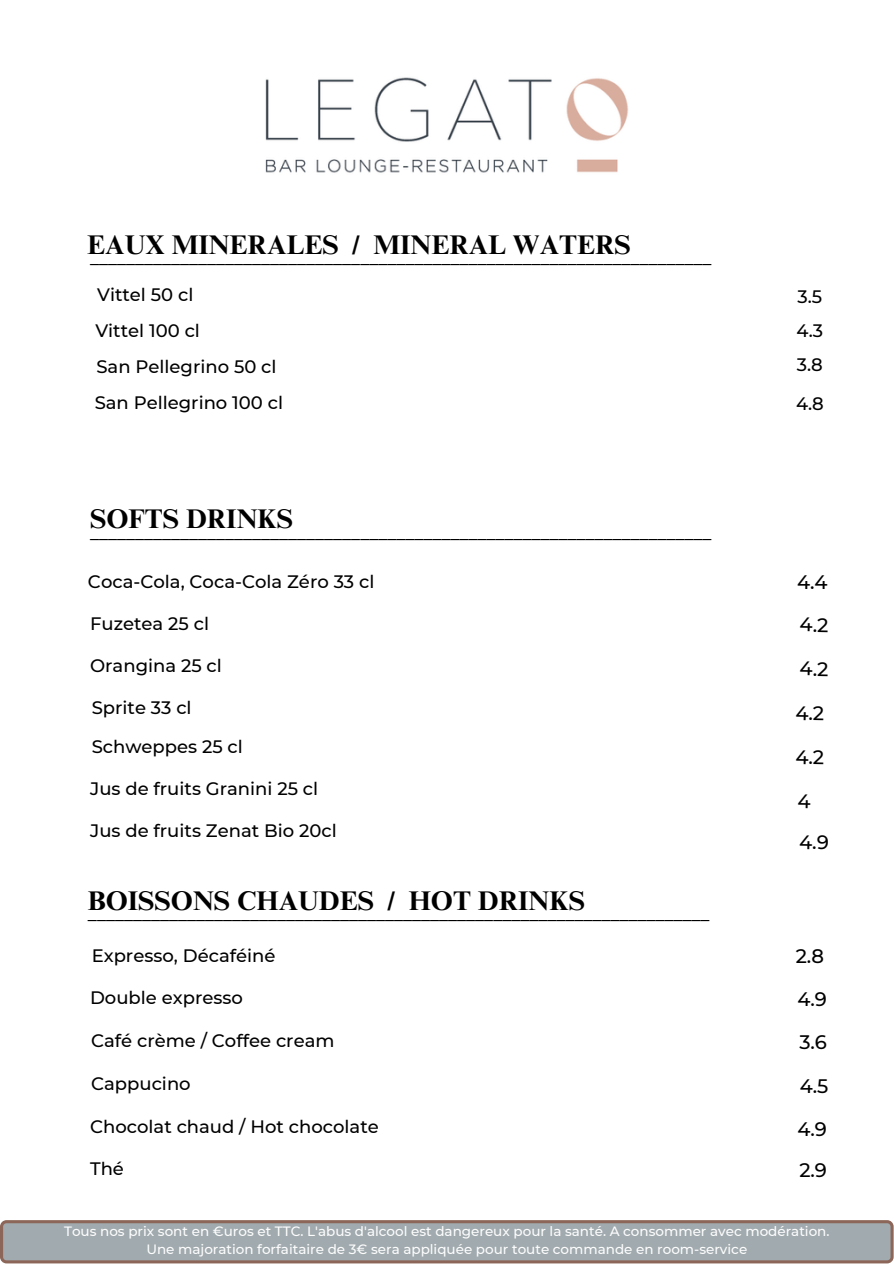
<style>
.page{position:relative;width:894px;height:1264px;background:#fff}
.page>*{position:absolute;margin:0;border:0;box-sizing:border-box;transform-origin:0 0}
.t1{font:700 27px "Times NRMT Pro";color:#000}
.t2{font:500 19.5px "Montserrat";color:#000}
.t3{font:500 18px "Montserrat";color:#000}
.t4{font:500 13.5px "Montserrat";color:#fdfdfd}
</style>
<div class="page">
<img style="left:265px;top:77px;width:364px;height:96px">
<svg style="left:0;top:1220px;width:893px;height:43px;background:#9ea0a2"></svg>
<h2 class="t1" style="left:87px;top:234px;width:545px">EAUX MINERALES / MINERAL WATERS</h2>
<h2 class="t3" style="left:90px;top:246px;width:623px">_____________________________________________________________________</h2>
<h2 class="t3" style="left:97px;top:283px;width:98px">Vittel 50 cl</h2>
<h2 class="t3" style="left:95px;top:319px;width:106px">Vittel 100 cl</h2>
<h2 class="t3" style="left:96px;top:355px;width:181px">San Pellegrino 50 cl</h2>
<h2 class="t3" style="left:95px;top:391px;width:190px">San Pellegrino 100 cl</h2>
<h2 class="t1" style="left:90px;top:509px;width:204px">SOFTS DRINKS</h2>
<h2 class="t3" style="left:90px;top:522px;width:623px">_____________________________________________________________________</h2>
<h2 class="t3" style="left:88px;top:570px;width:288px">Coca-Cola, Coca-Cola Zéro 33 cl</h2>
<h2 class="t3" style="left:90px;top:612px;width:120px">Fuzetea 25 cl</h2>
<h2 class="t3" style="left:90px;top:654px;width:133px">Orangina 25 cl</h2>
<h2 class="t3" style="left:92px;top:696px;width:101px">Sprite 33 cl</h2>
<h2 class="t3" style="left:92px;top:735px;width:153px">Schweppes 25 cl</h2>
<h2 class="t3" style="left:90px;top:777px;width:229px">Jus de fruits Granini 25 cl</h2>
<h2 class="t3" style="left:90px;top:819px;width:248px">Jus de fruits Zenat Bio 20cl</h2>
<h2 class="t1" style="left:88px;top:890px;width:499px">BOISSONS CHAUDES / HOT DRINKS</h2>
<p class="t3" style="left:88px;top:902px;width:623px">_____________________________________________________________________</p>
<h2 class="t3" style="left:92px;top:944px;width:185px">Expresso, Décaféiné</h2>
<h1 class="t3" style="left:90px;top:986px;width:154px">Double expresso</h1>
<p class="t3" style="left:91px;top:1029px;width:245px">Café crème / Coffee cream</p>
<h2 class="t3" style="left:91px;top:1072px;width:101px">Cappucino</h2>
<h2 class="t3" style="left:90px;top:1115px;width:290px">Chocolat chaud / Hot chocolate</h2>
<h2 class="t3" style="left:90px;top:1157px;width:35px">Thé</h2>
<h2 class="t3" style="left:797px;top:285px;width:26px">3.5</h2>
<h2 class="t3" style="left:796px;top:320px;width:28px">4.3</h2>
<h2 class="t3" style="left:796px;top:354px;width:27px">3.8</h2>
<h2 class="t3" style="left:795px;top:392px;width:29px">4.8</h2>
<h1 class="t2" style="left:796px;top:570px;width:32px">4.4</h1>
<h2 class="t2" style="left:795px;top:944px;width:30px">2.8</h2>
<h2 class="t2" style="left:797px;top:987px;width:31px">4.9</h2>
<h2 class="t2" style="left:799px;top:1030px;width:29px">3.6</h2>
<h2 class="t2" style="left:799px;top:1073px;width:30px">4.5</h2>
<p class="t2" style="left:797px;top:1117px;width:31px">4.9</p>
<p class="t2" style="left:799px;top:1158px;width:29px">2.9</p>
<h1 class="t4" style="left:64px;top:1222px;width:766px">Tous nos prix sont en €uros et TTC. L'abus d'alcool est dangereux pour la santé. A consommer avec modération.</h1>
<p class="t4" style="left:146px;top:1240px;width:602px">Une majoration forfaitaire de 3€ sera appliquée pour toute commande en room-service</p>
</div>
